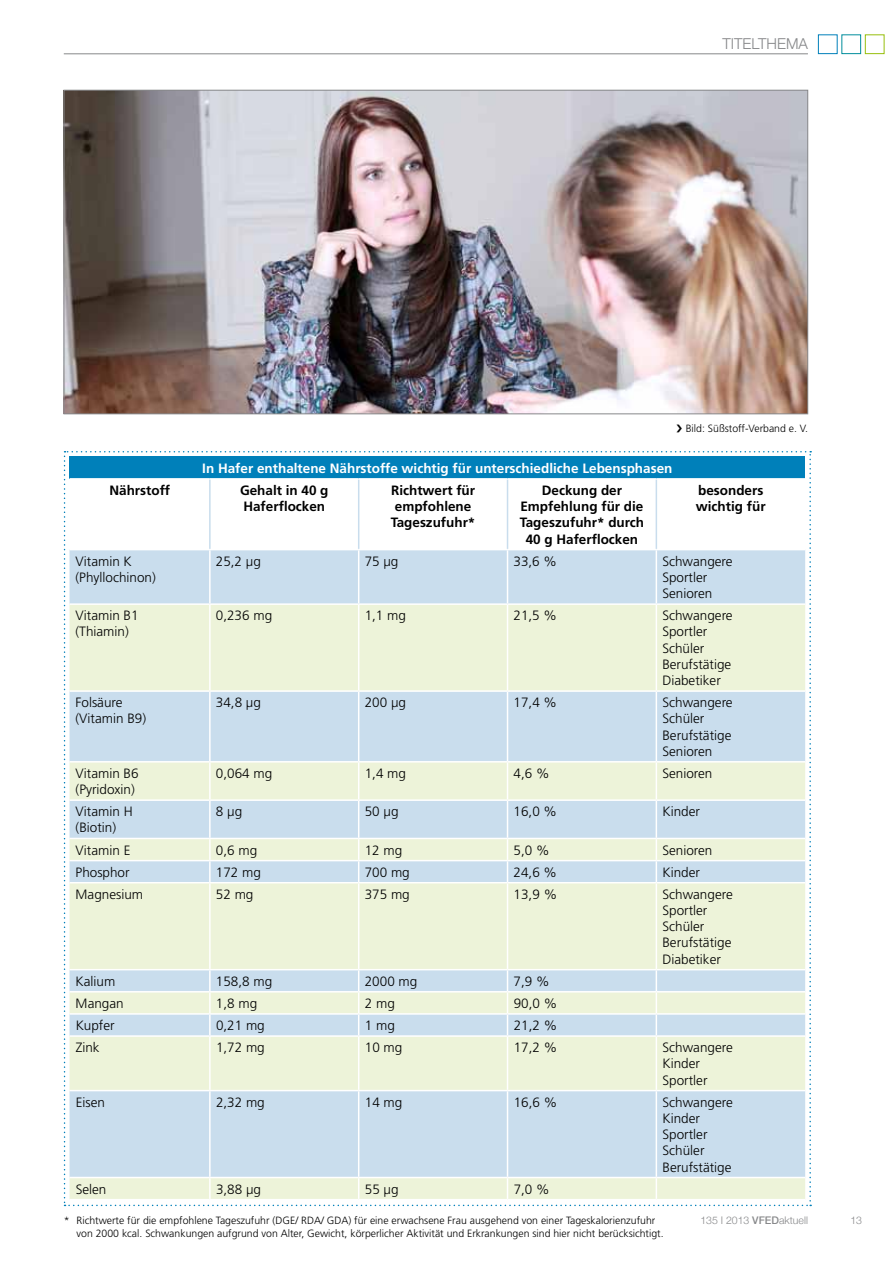
<style>
.page{position:relative;width:893px;height:1263px;background:#fff}
.page>*{position:absolute;margin:0;border:0;box-sizing:border-box;transform-origin:0 0}
.t1{font:300 15px "Helvetica Neue";color:#87888a}
.t2{font:300 13.5px/16.2px "Frutiger LT Std";color:#000}
.t3{font:700 13.5px/16.2px "Frutiger LT Std";color:#000}
.t4{font:700 13.5px "Frutiger LT Std";color:#fff}
.t5{font:300 10.5px/12.6px "Frutiger LT Std";color:#000}
.t6{font:300 10.5px "Helvetica Neue";color:#87888a}
.s1{font-weight:500}
</style>
<div class="page">
<hr style="left:64px;top:1206px;width:744px;height:1px;background:#87888a">
<hr style="left:64px;top:54px;width:744px;height:1px;background:#87888a">
<div style="left:818px;top:34px;width:19px;height:20px;border:1px solid #0080ba"></div>
<div style="left:841px;top:34px;width:20px;height:20px;border:1px solid #008d9c"></div>
<div style="left:865px;top:34px;width:19px;height:20px;border:1px solid #97bf0d"></div>
<img style="left:66px;top:92px;width:740px;height:320px">
<svg style="left:64px;top:451px;width:747px;height:755px;background:#dae8e5"></svg>
<p class="t1" style="left:723px;top:34px;width:87px">TITELTHEMA</p>
<p class="t4" style="left:202px;top:460px;width:472px">In Hafer enthaltene Nährstoffe wichtig für unterschiedliche Lebensphasen</p>
<p class="t5" style="left:686px;top:422px;width:124px">Bild: Süßstoff-Verband e. V.</p>
<p class="t3" style="left:109px;top:482px;width:62px">Nährstoff</p>
<p class="t3" style="left:240px;top:482px;width:90px">Gehalt in 40 g<br>Haferflocken</p>
<p class="t3" style="left:391px;top:482px;width:86px;text-align:center">Richtwert für empfohlene<br>Tageszufuhr*</p>
<p class="t3" style="left:520px;top:482px;width:126px;text-align:center">Deckung der<br>Empfehlung für die<br>Tageszufuhr* durch<br>40 g Haferflocken</p>
<p class="t3" style="left:696px;top:482px;width:71px">besonders wichtig für</p>
<p class="t2" style="left:76px;top:553px;width:82px">Vitamin K (Phyllochinon)</p>
<p class="t2" style="left:216px;top:553px;width:47px">25,2 µg</p>
<p class="t2" style="left:365px;top:553px;width:35px">75 µg</p>
<p class="t2" style="left:514px;top:553px;width:45px">33,6 %</p>
<p class="t2" style="left:662px;top:553px;width:72px">Schwangere<br>Sportler<br>Senioren</p>
<p class="t2" style="left:76px;top:608px;width:65px">Vitamin B1 (Thiamin)</p>
<p class="t2" style="left:216px;top:608px;width:58px">0,236 mg</p>
<p class="t2" style="left:365px;top:608px;width:43px">1,1 mg</p>
<p class="t2" style="left:514px;top:608px;width:45px">21,5 %</p>
<p class="t2" style="left:662px;top:608px;width:72px">Schwangere<br>Sportler<br>Schüler<br>Berufstätige<br>Diabetiker</p>
<p class="t2" style="left:76px;top:695px;width:72px">Folsäure (Vitamin B9)</p>
<p class="t2" style="left:216px;top:695px;width:47px">34,8 µg</p>
<p class="t2" style="left:365px;top:695px;width:43px">200 µg</p>
<p class="t2" style="left:514px;top:695px;width:45px">17,4 %</p>
<p class="t2" style="left:662px;top:695px;width:72px">Schwangere<br>Schüler<br>Berufstätige<br>Senioren</p>
<p class="t2" style="left:76px;top:765px;width:65px">Vitamin B6 (Pyridoxin)</p>
<p class="t2" style="left:216px;top:765px;width:58px">0,064 mg</p>
<p class="t2" style="left:365px;top:765px;width:43px">1,4 mg</p>
<p class="t2" style="left:514px;top:765px;width:38px">4,6 %</p>
<p class="t2" style="left:662px;top:765px;width:52px">Senioren</p>
<p class="t2" style="left:76px;top:804px;width:59px">Vitamin H (Biotin)</p>
<p class="t2" style="left:216px;top:804px;width:28px">8 µg</p>
<p class="t2" style="left:365px;top:804px;width:35px">50 µg</p>
<p class="t2" style="left:514px;top:804px;width:45px">16,0 %</p>
<p class="t2" style="left:662px;top:804px;width:39px">Kinder</p>
<p class="t2" style="left:76px;top:842px;width:56px">Vitamin E</p>
<p class="t2" style="left:216px;top:842px;width:43px">0,6 mg</p>
<p class="t2" style="left:365px;top:842px;width:39px">12 mg</p>
<p class="t2" style="left:514px;top:842px;width:38px">5,0 %</p>
<p class="t2" style="left:662px;top:842px;width:52px">Senioren</p>
<p class="t2" style="left:76px;top:864px;width:56px">Phosphor</p>
<p class="t2" style="left:216px;top:864px;width:47px">172 mg</p>
<p class="t2" style="left:365px;top:864px;width:47px">700 mg</p>
<p class="t2" style="left:514px;top:864px;width:45px">24,6 %</p>
<p class="t2" style="left:662px;top:864px;width:39px">Kinder</p>
<p class="t2" style="left:76px;top:886px;width:69px">Magnesium</p>
<p class="t2" style="left:216px;top:886px;width:39px">52 mg</p>
<p class="t2" style="left:365px;top:886px;width:47px">375 mg</p>
<p class="t2" style="left:514px;top:886px;width:45px">13,9 %</p>
<p class="t2" style="left:662px;top:886px;width:72px">Schwangere<br>Sportler<br>Schüler<br>Berufstätige<br>Diabetiker</p>
<p class="t2" style="left:76px;top:973px;width:41px">Kalium</p>
<p class="t2" style="left:216px;top:973px;width:58px">158,8 mg</p>
<p class="t2" style="left:365px;top:973px;width:54px">2000 mg</p>
<p class="t2" style="left:514px;top:973px;width:38px">7,9 %</p>
<p class="t2" style="left:76px;top:995px;width:50px">Mangan</p>
<p class="t2" style="left:216px;top:995px;width:43px">1,8 mg</p>
<p class="t2" style="left:365px;top:995px;width:32px">2 mg</p>
<p class="t2" style="left:514px;top:995px;width:45px">90,0 %</p>
<p class="t2" style="left:76px;top:1017px;width:41px">Kupfer</p>
<p class="t2" style="left:216px;top:1017px;width:50px">0,21 mg</p>
<p class="t2" style="left:365px;top:1017px;width:32px">1 mg</p>
<p class="t2" style="left:514px;top:1017px;width:45px">21,2 %</p>
<p class="t2" style="left:76px;top:1040px;width:26px">Zink</p>
<p class="t2" style="left:216px;top:1040px;width:50px">1,72 mg</p>
<p class="t2" style="left:365px;top:1040px;width:39px">10 mg</p>
<p class="t2" style="left:514px;top:1040px;width:45px">17,2 %</p>
<p class="t2" style="left:662px;top:1040px;width:72px">Schwangere<br>Kinder<br>Sportler</p>
<p class="t2" style="left:76px;top:1094px;width:31px">Eisen</p>
<p class="t2" style="left:216px;top:1094px;width:50px">2,32 mg</p>
<p class="t2" style="left:365px;top:1094px;width:39px">14 mg</p>
<p class="t2" style="left:514px;top:1094px;width:45px">16,6 %</p>
<p class="t2" style="left:662px;top:1094px;width:72px">Schwangere<br>Kinder<br>Sportler<br>Schüler<br>Berufstätige</p>
<p class="t2" style="left:76px;top:1181px;width:32px">Selen</p>
<p class="t2" style="left:216px;top:1181px;width:47px">3,88 µg</p>
<p class="t2" style="left:365px;top:1181px;width:35px">55 µg</p>
<p class="t2" style="left:514px;top:1181px;width:38px">7,0 %</p>
<p class="t5" style="left:77px;top:1214px;width:589px;text-indent:-13px">* Richtwerte für die empfohlene Tageszufuhr (DGE/ RDA/ GDA) für eine erwachsene Frau ausgehend von einer Tageskalorienzufuhr von 2000 kcal. Schwankungen aufgrund von Alter, Gewicht, körperlicher Aktivität und Erkrankungen sind hier nicht berücksichtigt.</p>
<p class="t6" style="left:700px;top:1214px;width:109px">135 І 2013 <span class="s1">VFED</span>aktuell</p>
<p class="t6" style="left:850px;top:1214px;width:13px">13</p>
</div>
